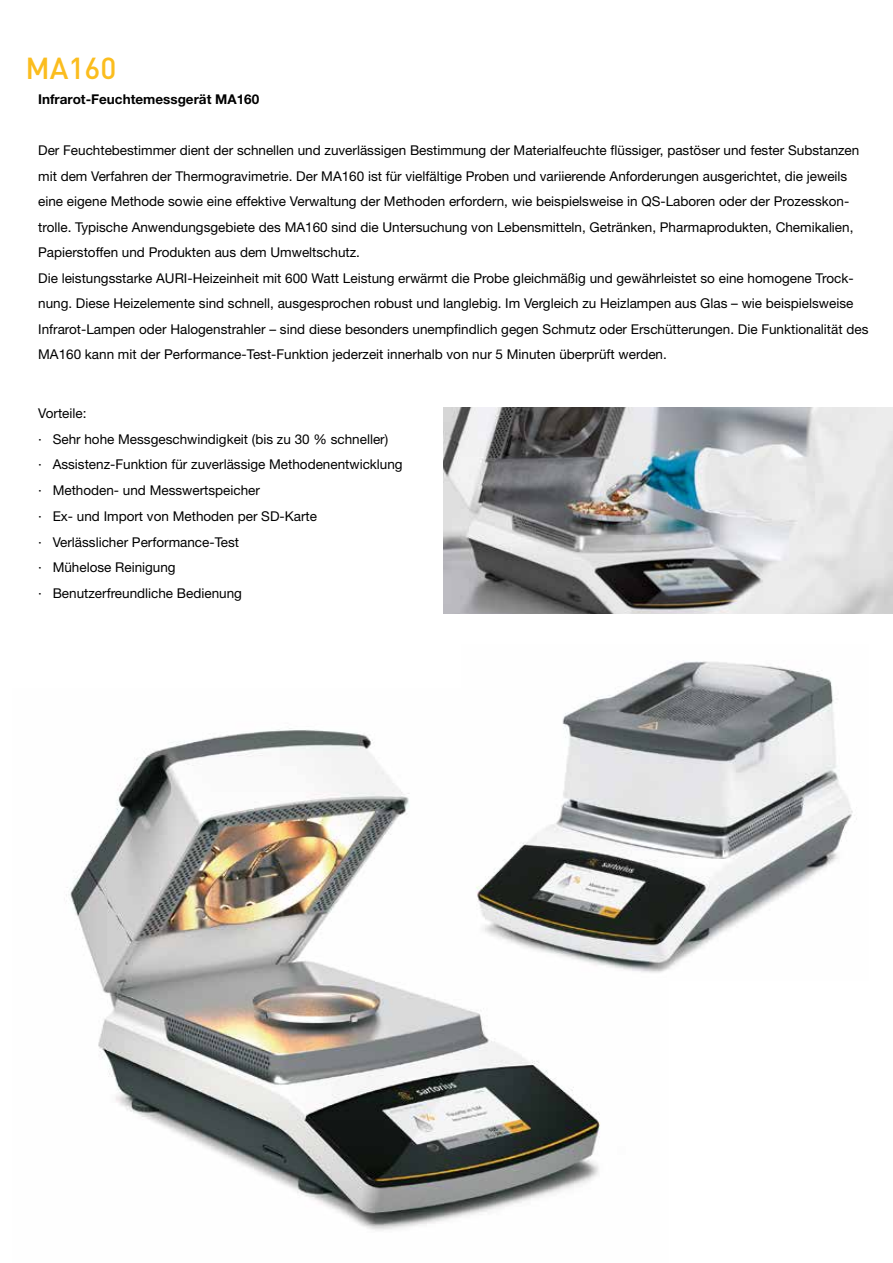
<style>
.page{position:relative;width:893px;height:1263px;background:#fff}
.page>*{position:absolute;margin:0;border:0;box-sizing:border-box;transform-origin:0 0}
.t1{font:500 30px "DIN Pro";color:#fbbd1e}
.t2{font:13.5px/25.5px "Helvetica Neue";color:#000}
.t3{font:700 13.5px "Helvetica Neue";color:#000}
</style>
<div class="page">
<img style="left:66px;top:728px;width:534px;height:503px">
<img style="left:444px;top:407px;width:449px;height:206px">
<img style="left:462px;top:661px;width:395px;height:319px">
<h1 class="t1" style="left:25px;top:44px;width:93px">MA160</h1>
<p class="t3" style="left:38px;top:91px;width:222px">Infrarot-Feuchtemessgerät MA160</p>
<p class="t2" style="left:38px;top:138px;width:832px">Der Feuchtebestimmer dient der schnellen und zuverlässigen Bestimmung der Materialfeuchte flüssiger, pastöser und fester Substanzen mit dem Verfahren der Thermogravimetrie. Der MA160 ist für vielfältige Proben und variierende Anforderungen ausgerichtet, die jeweils eine eigene Methode sowie eine effektive Verwaltung der Methoden erfordern, wie beispielsweise in QS-Laboren oder der Prozesskon&shy;trolle. Typische Anwendungsgebiete des MA160 sind die Untersuchung von Lebensmitteln, Getränken, Pharmaprodukten, Chemikalien, Papierstoffen und Produkten aus dem Umweltschutz.<br>Die leistungsstarke AURI-Heizeinheit mit 600 Watt Leistung erwärmt die Probe gleichmäßig und gewährleistet so eine homogene Trock&shy;nung. Diese Heizelemente sind schnell, ausgesprochen robust und langlebig. Im Vergleich zu Heizlampen aus Glas – wie beispielsweise Infrarot-Lampen oder Halogenstrahler – sind diese besonders unempfindlich gegen Schmutz oder Erschütterungen. Die Funktionalität des MA160 kann mit der Performance-Test-Funktion jederzeit innerhalb von nur 5 Minuten überprüft werden.</p>
<p class="t2" style="left:38px;top:400px;width:366px">Vorteile:<br>· Sehr hohe Messgeschwindigkeit (bis zu 30 % schneller)<br>· Assistenz-Funktion für zuverlässige Methodenentwicklung · Methoden- und Messwertspeicher<br>· Ex- und Import von Methoden per SD-Karte<br>· Verlässlicher Performance-Test<br>· Mühelose Reinigung<br>· Benutzerfreundliche Bedienung</p>
</div>
